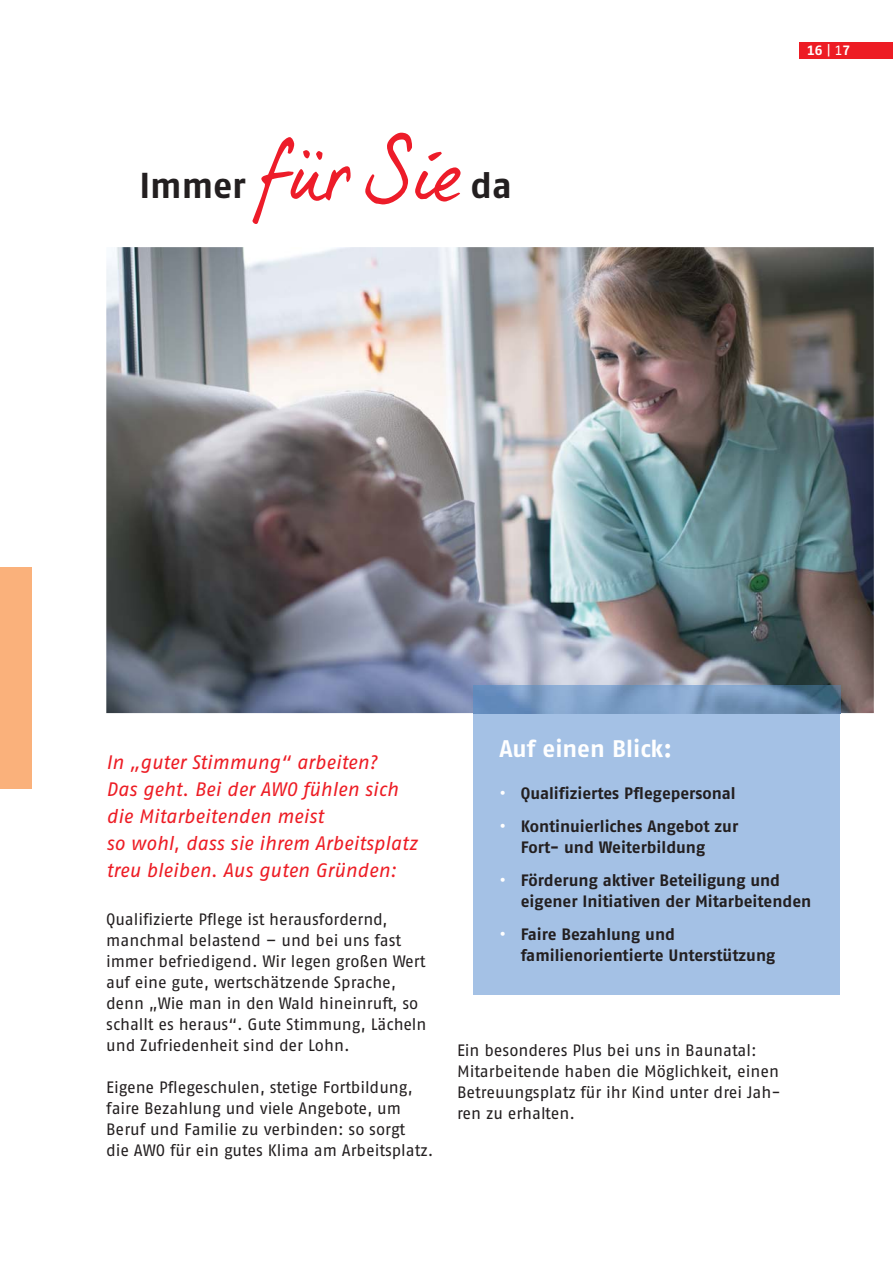
<style>
.page{position:relative;width:893px;height:1263px;background:#fff}
.page>*{position:absolute;margin:0;border:0;box-sizing:border-box;transform-origin:0 0}
.t1{font:81px "Dear Joe 5 CASUAL";letter-spacing:-.06em;color:#ed1c29}
.t2{font:700 36px "AWO Fago Office";color:#231f20}
.t3{font:700 24px "AWO Fago Office";color:#fff}
.t4{font:italic 19.5px/27px "AWO Fago Office";color:#ed1c24}
.t5{font:16.5px/21px "AWO Fago Office";color:#231f20}
.t6{font:700 16.5px/21px "AWO Fago Office";color:#231f20}
.t7{font:700 13.5px "AWO Fago Office";color:#fff}
.s1{font-weight:400}
.s2{color:#fff}
</style>
<div class="page">
<img style="left:106px;top:247px;width:768px;height:466px">
<div style="left:474px;top:713px;width:366px;height:282px;background:#a4c1e5"></div>
<img style="left:474px;top:685px;width:366px;height:28px">
<div style="left:800px;top:43px;width:93px;height:16px;background:#ed1c24"></div>
<div style="left:0;top:567px;width:31px;height:221px;background:#fab17b"></div>
<h1 class="t1" style="left:256px;top:146px;width:210px">für Sie</h1>
<h2 class="t2" style="left:139px;top:172px;width:108px">Immer</h2>
<h2 class="t2" style="left:471px;top:172px;width:43px">da</h2>
<p class="t7" style="left:807px;top:45px;width:45px">16 <span class="s1">| 1</span>7</p>
<p class="t4" style="left:106px;top:750px;width:313px">In „guter Stimmung“ arbeiten?<br>Das geht. Bei der AWO fühlen sich die Mitarbeitenden meist<br>so wohl, dass sie ihrem Arbeitsplatz treu bleiben. Aus guten Gründen:</p>
<p class="t5" style="left:106px;top:910px;width:322px">Qualifizierte Pflege ist herausfordernd, manchmal belastend – und bei uns fast immer befriedigend. Wir legen großen Wert auf eine gute, wertschätzende Sprache, denn „Wie man in den Wald hineinruft, so schallt es heraus“. Gute Stimmung, Lächeln und Zufriedenheit sind der Lohn.</p>
<p class="t5" style="left:106px;top:1078px;width:329px">Eigene Pflegeschulen, stetige Fortbildung, faire Bezahlung und viele Angebote, um Beruf und Familie zu verbinden: so sorgt<br>die AWO für ein gutes Klima am Arbeitsplatz.</p>
<h3 class="t3" style="left:500px;top:740px;width:174px">Auf einen Blick:</h3>
<p class="t6" style="left:500px;top:784px;width:238px"><span class="s2">•</span> Qualifiziertes Pflegepersonal</p>
<p class="t6" style="left:521px;top:817px;width:219px;text-indent:-21px"><span class="s2">•</span> Kontinuierliches Angebot zur<br>Fort- und Weiterbildung</p>
<p class="t6" style="left:521px;top:871px;width:292px;text-indent:-21px"><span class="s2">•</span> Förderung aktiver Beteiligung und eigener Initiativen der Mitarbeitenden</p>
<p class="t6" style="left:521px;top:925px;width:256px;text-indent:-21px"><span class="s2">•</span> Faire Bezahlung und familienorientierte Unterstützung</p>
<p class="t5" style="left:457px;top:1042px;width:325px">Ein besonderes Plus bei uns in Baunatal:<br>Mitarbeitende haben die Möglichkeit, einen Betreuungsplatz für ihr Kind unter drei Jah&shy;ren zu erhalten.</p>
</div>
